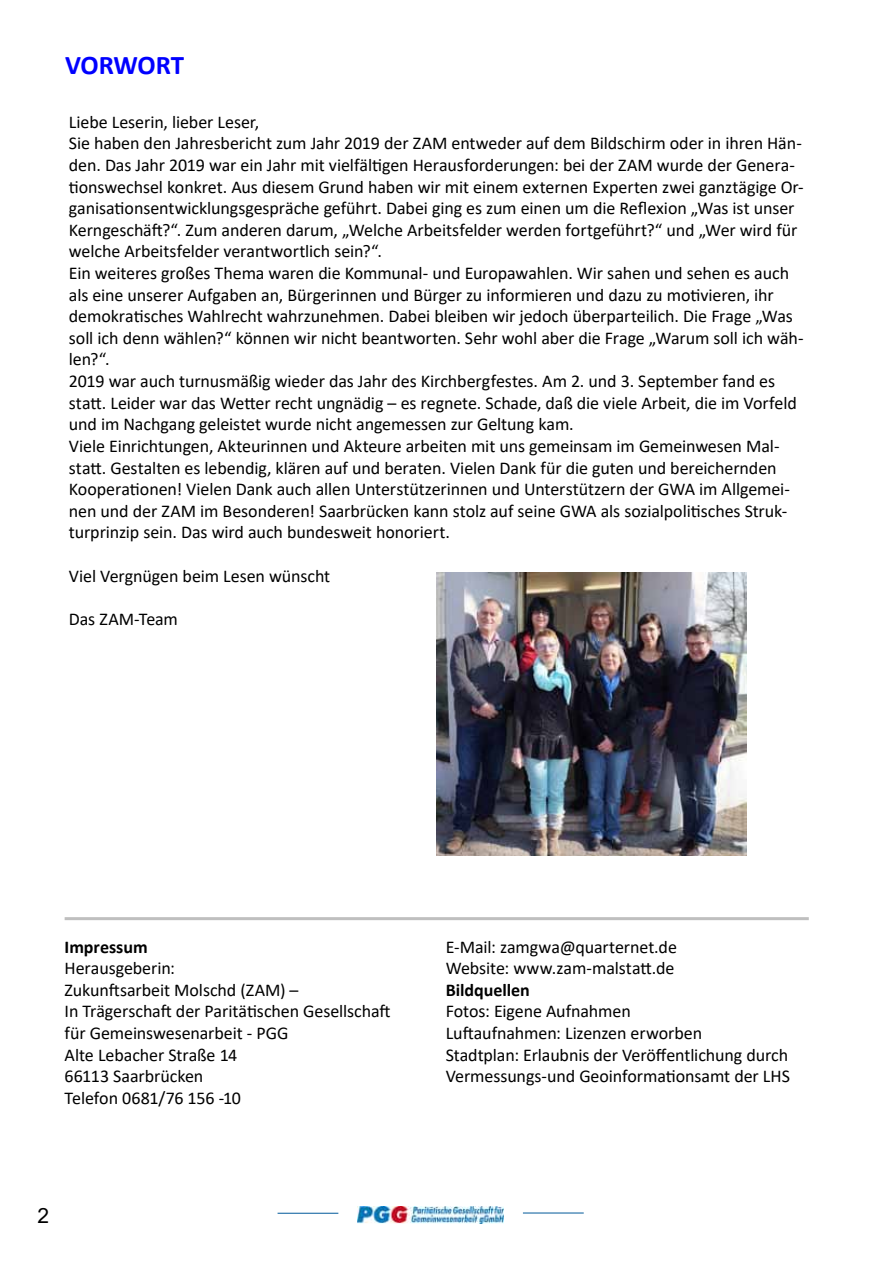
<style>
.page{position:relative;width:893px;height:1263px;background:#fff}
.page>*{position:absolute;margin:0;border:0;box-sizing:border-box;transform-origin:0 0}
.t1{font:700 27px "Calibri";letter-spacing:-.01em;color:#00f}
.t2{font:21px "Arial";color:#000}
.t3{font:18px/21.6px "Calibri";letter-spacing:-.005em;color:#000}
.t4{font:700 18px "Calibri";color:#000}
</style>
<div class="page">
<img style="left:358px;top:1206px;width:146px;height:17px">
<hr style="left:278px;top:1213px;width:60px;height:1px;background:#00599a">
<hr style="left:523px;top:1212px;width:61px;height:1px;background:#00599a">
<hr style="left:65px;top:917px;width:744px;height:3px;background:#bfbfbf">
<img style="left:437px;top:572px;width:310px;height:283px">
<h1 class="t1" style="left:65px;top:46px;width:121px">VORWORT</h1>
<p class="t3" style="left:69px;top:111px;width:736px">Liebe Leserin, lieber Leser,<br>Sie haben den Jahresbericht zum Jahr 2019 der ZAM entweder auf dem Bildschirm oder in ihren Hän&shy;den. Das Jahr 2019 war ein Jahr mit vielfältigen Herausforderungen: bei der ZAM wurde der Genera&shy;tionswechsel konkret. Aus diesem Grund haben wir mit einem externen Experten zwei ganztägige Or&shy;ganisationsentwicklungsgespräche geführt. Dabei ging es zum einen um die Reflexion „Was ist unser Kerngeschäft?“. Zum anderen darum, „Welche Arbeitsfelder werden fortgeführt?“ und „Wer wird für welche Arbeitsfelder verantwortlich sein?“.<br>Ein weiteres großes Thema waren die Kommunal- und Europawahlen. Wir sahen und sehen es auch als eine unserer Aufgaben an, Bürgerinnen und Bürger zu informieren und dazu zu motivieren, ihr demokratisches Wahlrecht wahrzunehmen. Dabei bleiben wir jedoch überparteilich. Die Frage „Was soll ich denn wählen?“ können wir nicht beantworten. Sehr wohl aber die Frage „Warum soll ich wäh&shy;len?“.<br>2019 war auch turnusmäßig wieder das Jahr des Kirchbergfestes. Am 2. und 3. September fand es statt. Leider war das Wetter recht ungnädig – es regnete. Schade, daß die viele Arbeit, die im Vorfeld und im Nachgang geleistet wurde nicht angemessen zur Geltung kam.<br>Viele Einrichtungen, Akteurinnen und Akteure arbeiten mit uns gemeinsam im Gemeinwesen Mal&shy;statt. Gestalten es lebendig, klären auf und beraten. Vielen Dank für die guten und bereichernden Kooperationen! Vielen Dank auch allen Unterstützerinnen und Unterstützern der GWA im Allgemei&shy;nen und der ZAM im Besonderen! Saarbrücken kann stolz auf seine GWA als sozialpolitisches Struk&shy;turprinzip sein. Das wird auch bundesweit honoriert.</p>
<p class="t3" style="left:69px;top:564px;width:263px">Viel Vergnügen beim Lesen wünscht</p>
<p class="t3" style="left:69px;top:607px;width:111px">Das ZAM-Team</p>
<p class="t4" style="left:65px;top:934px;width:85px">Impressum</p>
<p class="t3" style="left:65px;top:957px;width:328px">Herausgeberin:<br>Zukunftsarbeit Molschd (ZAM) –<br>In Trägerschaft der Paritätischen Gesellschaft für Gemeinswesenarbeit - PGG<br>Alte Lebacher Straße 14<br>66113 Saarbrücken<br>Telefon 0681/76 156 -10</p>
<p class="t2" style="left:37px;top:1201px;width:13px">2</p>
<p class="t3" style="left:446px;top:935px;width:233px">E-Mail: zamgwa@quarternet.de<br>Website: www.zam-malstatt.de</p>
<p class="t4" style="left:446px;top:977px;width:86px">Bildquellen</p>
<p class="t3" style="left:446px;top:1000px;width:346px">Fotos: Eigene Aufnahmen<br>Luftaufnahmen: Lizenzen erworben<br>Stadtplan: Erlaubnis der Veröffentlichung durch Vermessungs-und Geoinformationsamt der LHS</p>
</div>
